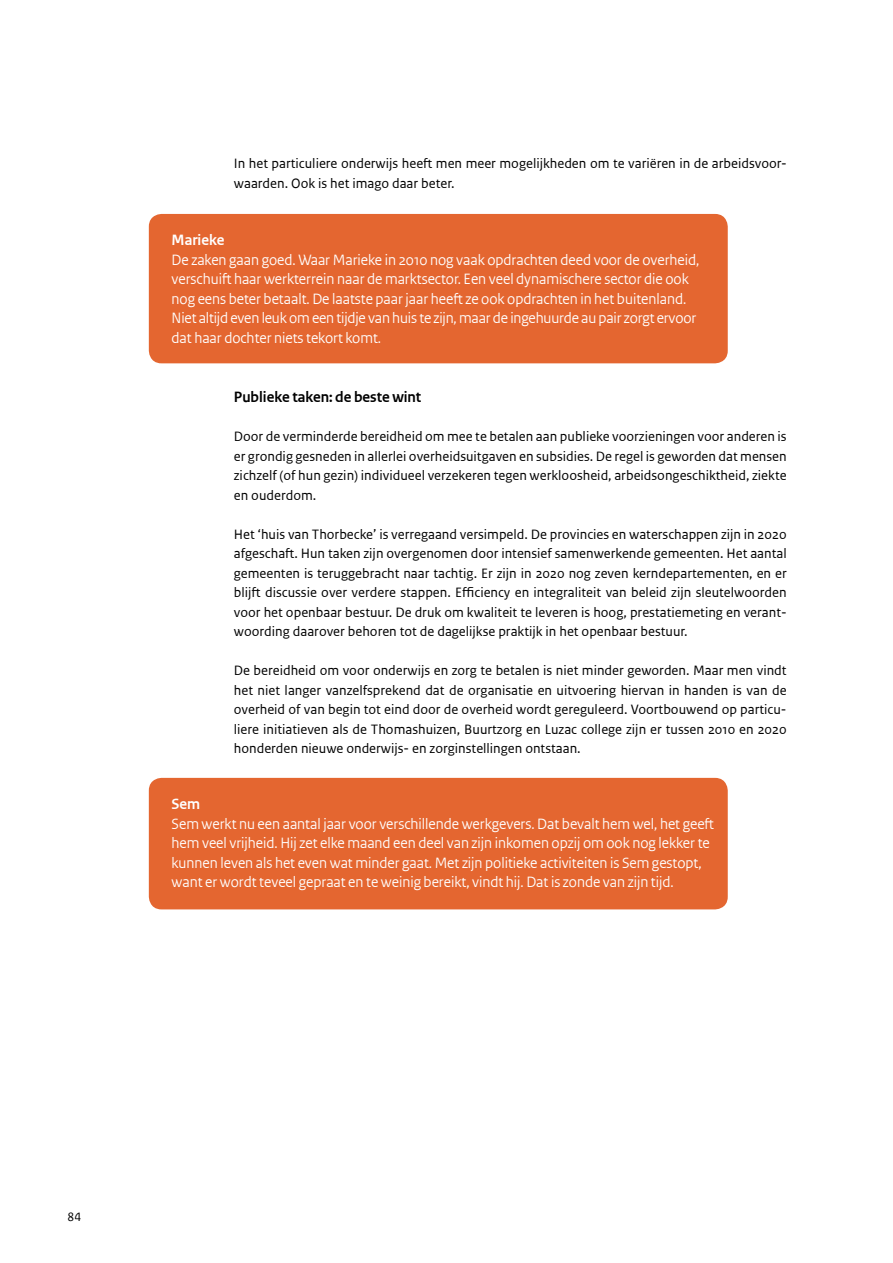
<style>
.page{position:relative;width:893px;height:1263px;background:#fff}
.page>*{position:absolute;margin:0;border:0;box-sizing:border-box;transform-origin:0 0}
.t1{font:15.75px/19.5px "Rijksoverheid Sans Heading TT";color:#fff}
.t2{font:700 15.75px "Rijksoverheid Sans Heading TT";color:#000}
.t3{font:700 15.75px "Rijksoverheid Sans Heading TT";color:#fff}
.t4{font:14.25px/19.5px "Rijksoverheid Sans Text TT";color:#000;text-align:justify}
.t5{font:12.75px "Rijksoverheid Sans Text TT";color:#000}
</style>
<div class="page">
<div style="left:149px;top:214px;width:579px;height:149px;background:#e46630;border-radius:13px"></div>
<div style="left:149px;top:778px;width:579px;height:131px;background:#e46630;border-radius:13px"></div>
<p class="t4" style="left:234px;top:154px;width:554px">In het particuliere onderwijs heeft men meer mogelijkheden om te variëren in de arbeidsvoor&shy;waarden. Ook is het imago daar beter.</p>
<p class="t3" style="left:172px;top:231px;width:54px">Marieke</p>
<p class="t1" style="left:172px;top:250px;width:529px">De zaken gaan goed. Waar Marieke in 2010 nog vaak opdrachten deed voor de overheid, verschuift haar werkterrein naar de marktsector. Een veel dynamischere sector die ook nog eens beter betaalt. De laatste paar jaar heeft ze ook opdrachten in het buitenland.<br>Niet altijd even leuk om een tijdje van huis te zijn, maar de ingehuurde au pair zorgt ervoor dat haar dochter niets tekort komt.</p>
<p class="t2" style="left:234px;top:388px;width:189px">Publieke taken: de beste wint</p>
<p class="t4" style="left:234px;top:427px;width:554px">Door de verminderde bereidheid om mee te betalen aan publieke voorzieningen voor anderen is er grondig gesneden in allerlei overheidsuitgaven en subsidies. De regel is geworden dat mensen zichzelf (of hun gezin) individueel verzekeren tegen werkloosheid, arbeidsongeschiktheid, ziekte en ouderdom.</p>
<p class="t4" style="left:234px;top:525px;width:554px">Het ‘huis van Thorbecke’ is verregaand versimpeld. De provincies en waterschappen zijn in 2020 afgeschaft. Hun taken zijn overgenomen door intensief samenwerkende gemeenten. Het aantal gemeenten is teruggebracht naar tachtig. Er zijn in 2020 nog zeven kerndepartementen, en er blijft discussie over verdere stappen. Efficiency en integraliteit van beleid zijn sleutelwoorden voor het openbaar bestuur. De druk om kwaliteit te leveren is hoog, prestatiemeting en verant&shy;woording daarover behoren tot de dagelijkse praktijk in het openbaar bestuur.</p>
<p class="t4" style="left:234px;top:661px;width:554px">De bereidheid om voor onderwijs en zorg te betalen is niet minder geworden. Maar men vindt het niet langer vanzelfsprekend dat de organisatie en uitvoering hiervan in handen is van de overheid of van begin tot eind door de overheid wordt gereguleerd. Voortbouwend op particu&shy;liere initiatieven als de Thomashuizen, Buurtzorg en Luzac college zijn er tussen 2010 en 2020 honderden nieuwe onderwijs- en zorginstellingen ontstaan.</p>
<p class="t3" style="left:172px;top:795px;width:30px">Sem</p>
<p class="t1" style="left:172px;top:814px;width:544px">Sem werkt nu een aantal jaar voor verschillende werkgevers. Dat bevalt hem wel, het geeft hem veel vrijheid. Hij zet elke maand een deel van zijn inkomen opzij om ook nog lekker te kunnen leven als het even wat minder gaat. Met zijn politieke activiteiten is Sem gestopt, want er wordt teveel gepraat en te weinig bereikt, vindt hij. Dat is zonde van zijn tijd.</p>
<p class="t5" style="left:68px;top:1210px;width:15px">84</p>
</div>
